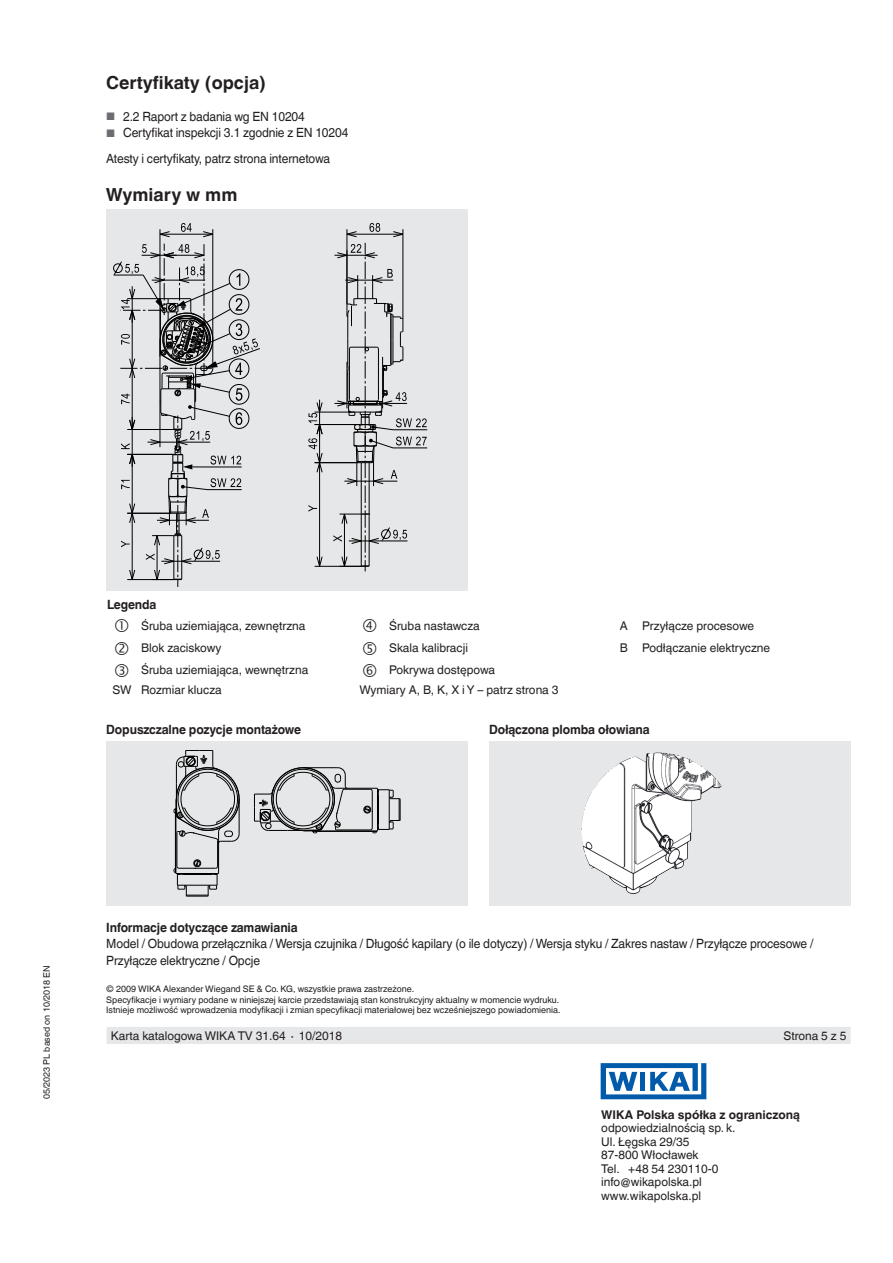
<style>
.page{position:relative;width:893px;height:1263px;background:#fff}
.page>*{position:absolute;margin:0;border:0;box-sizing:border-box;transform-origin:0 0}
.t1{font:700 18px "Helvetica World";color:#231f20}
.t2{font:12.75px/16.5px "Helvetica World";letter-spacing:-.01em;color:#231f20;scale:.95 1}
.t3{font:700 12.75px "Helvetica World";letter-spacing:-.01em;color:#231f20;scale:.95 1}
.t4{font:12px/13.5px "Helvetica World";color:#231f20}
.t5{font:700 12px "Helvetica World";color:#231f20}
.t6{font:9px/10.5px "Helvetica World";color:#231f20}
.s1{font-size:10.8px;color:#6c6d70}
</style>
<div class="page">
<svg style="left:601px;top:1063px;width:105px;height:36px"></svg>
<div style="left:107px;top:1027px;width:744px;height:17px;background:#e6e7e9"></div>
<div style="left:106px;top:210px;width:361px;height:381px;background:#e6e7e9"></div>
<hr style="left:315px;top:566px;width:47px;height:1px;background:#000">
<hr style="left:315px;top:462px;width:43px;height:1px;background:#000">
<hr style="left:315px;top:424px;width:42px;height:1px;background:#000">
<hr style="left:315px;top:412px;width:36px;height:1px;background:#000">
<hr style="left:160px;top:229px;width:1px;height:128px;background:#000">
<hr style="left:213px;top:229px;width:1px;height:110px;background:#000">
<svg style="left:308px;top:505px;width:9px;height:7px"></svg>
<svg style="left:316px;top:556px;width:7px;height:11px"></svg>
<hr style="left:319px;top:463px;width:1px;height:103px;background:#000">
<svg style="left:308px;top:401px;width:15px;height:72px"></svg>
<hr style="left:319px;top:400px;width:1px;height:37px;background:#000">
<svg style="left:333px;top:223px;width:94px;height:348px"></svg>
<hr style="left:345px;top:280px;width:48px;height:1px;background:#000">
<svg style="left:181px;top:223px;width:11px;height:9px"></svg>
<svg style="left:159px;top:231px;width:12px;height:7px"></svg>
<svg style="left:202px;top:231px;width:12px;height:7px"></svg>
<hr style="left:160px;top:234px;width:53px;height:1px;background:#000">
<svg style="left:113px;top:244px;width:147px;height:343px"></svg>
<hr style="left:152px;top:280px;width:53px;height:1px;background:#000">
<div style="left:106px;top:741px;width:362px;height:164px;background:#e6e7e9"></div>
<svg style="left:173px;top:750px;width:67px;height:147px"></svg>
<svg style="left:254px;top:767px;width:147px;height:67px"></svg>
<div style="left:489px;top:741px;width:361px;height:164px;background:#e6e7e9"></div>
<img style="left:581px;top:752px;width:141px;height:142px">
<h1 class="t1" style="left:106px;top:73px;width:161px">Certyfikaty (opcja)</h1>
<p class="t2" style="left:106px;top:108px;width:211px"><span class="s1">■</span> 2.2 Raport z badania wg EN 10204</p>
<p class="t2" style="left:106px;top:120px;width:257px;line-height:25.5px"><span class="s1">■</span> Certyfikat inspekcji 3.1 zgodnie z EN 10204<br>Atesty i certyfikaty, patrz strona internetowa</p>
<h1 class="t1" style="left:106px;top:185px;width:133px">Wymiary w mm</h1>
<p class="t3" style="left:107px;top:597px;width:54px">Legenda</p>
<p class="t4" style="left:141px;top:619px;width:166px">Śruba uziemiająca, zewnętrzna</p>
<p class="t4" style="left:389px;top:619px;width:92px">Śruba nastawcza</p>
<p class="t4" style="left:620px;top:619px;width:136px">A Przyłącze procesowe</p>
<p class="t4" style="left:141px;top:641px;width:82px">Blok zaciskowy</p>
<p class="t4" style="left:389px;top:641px;width:80px">Skala kalibracji</p>
<p class="t4" style="left:620px;top:641px;width:152px">B Podłączanie elektryczne</p>
<p class="t4" style="left:141px;top:663px;width:169px">Śruba uziemiająca, wewnętrzna</p>
<p class="t4" style="left:389px;top:663px;width:107px">Pokrywa dostępowa</p>
<p class="t4" style="left:112px;top:683px;width:111px">SW Rozmiar klucza</p>
<p class="t4" style="left:359px;top:683px;width:201px">Wymiary A, B, K, X i Y – patrz strona 3</p>
<p class="t3" style="left:106px;top:722px;width:207px">Dopuszczalne pozycje montażowe</p>
<p class="t3" style="left:489px;top:722px;width:171px">Dołączona plomba ołowiana</p>
<p class="t6" style="left:41px;top:1099px;width:135px;rotate:-90deg">05/2023 PL based on 10/2018 EN</p>
<p class="t3" style="left:106px;top:920px;width:203px">Informacje dotyczące zamawiania</p>
<p class="t2" style="left:106px;top:936px;width:746px">Model / Obudowa przełącznika / Wersja czujnika / Długość kapilary (o ile dotyczy) / Wersja styku / Zakres nastaw / Przyłącze procesowe /<br>Przyłącze elektryczne / Opcje</p>
<p class="t6" style="left:106px;top:984px;width:456px">© 2009 WIKA Alexander Wiegand SE &amp; Co. KG, wszystkie prawa zastrzeżone.<br>Specyfikacje i wymiary podane w niniejszej karcie przedstawiają stan konstrukcyjny aktualny w momencie wydruku.<br>Istnieje możliwość wprowadzenia modyfikacji i zmian specyfikacji materiałowej bez wcześniejszego powiadomienia.</p>
<p class="t4" style="left:111px;top:1029px;width:233px">Karta katalogowa WIKA TV 31.64 ∙ 10/2018</p>
<p class="t4" style="left:783px;top:1029px;width:65px">Strona 5 z 5</p>
<p class="t5" style="left:601px;top:1107px;width:200px">WIKA Polska spółka z ograniczoną</p>
<p class="t4" style="left:601px;top:1121px;width:136px">odpowiedzialnością sp. k.<br>Ul. Łęgska 29/35<br>87-800 Włocławek<br>Tel. +48 54 230110-0 info@wikapolska.pl www.wikapolska.pl</p>
</div>
